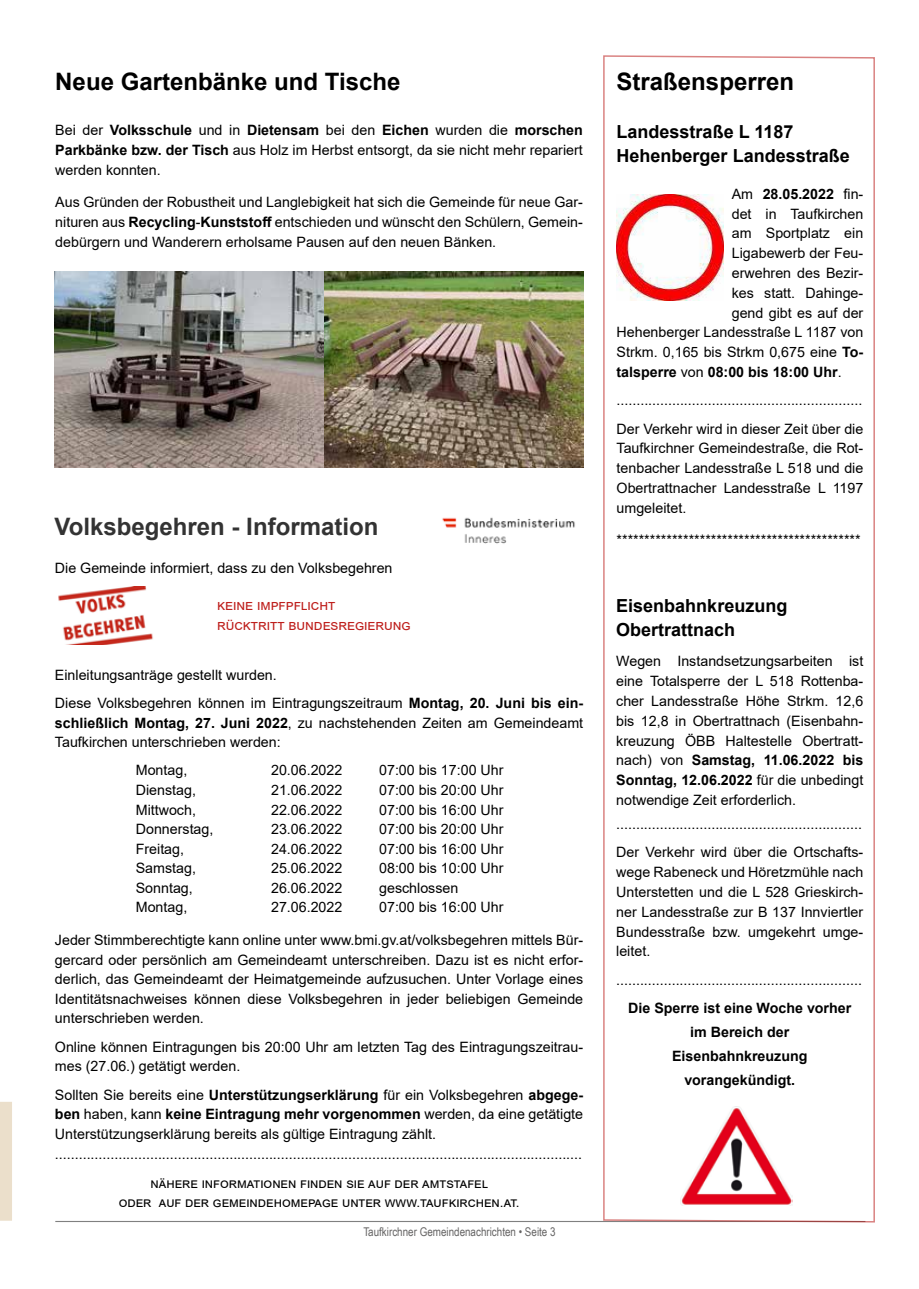
<style>
.page{position:relative;width:919px;height:1289px;background:#fff}
.page>*{position:absolute;margin:0;border:0;box-sizing:border-box;transform-origin:0 0}
.t1{font:700 24px "Arial";color:#000}
.t2{font:700 24px "Arial";color:#333}
.t3{font:700 18px/24px "Arial";color:#000}
.t4{font:14.25px/19.8px "Arial";color:#000;text-align:justify}
.t5{font:700 14.25px/24px "Arial";color:#000;text-align:center}
.t6{font:14.25px/19.8px "Arial";letter-spacing:.065em;color:#be1f1c}
.t7{font:13.5px/19.8px "Arial";color:#000}
.t8{font:12px "Arial Narrow";color:#646363}
.s1{font-weight:700}
.s2{font-weight:400}
</style>
<div class="page">
<hr style="left:55px;top:1220px;width:810px;height:1px;background:#808080">
<svg style="left:602px;top:55px;width:273px;height:1168px"></svg>
<img style="left:55px;top:272px;width:528px;height:195px">
<img style="left:58px;top:586px;width:95px;height:58px">
<img style="left:442px;top:517px;width:133px;height:27px">
<img style="left:617px;top:194px;width:106px;height:107px">
<img style="left:680px;top:1106px;width:112px;height:98px">
<div style="left:0;top:1101px;width:12px;height:119px;background:#ebdfcb"></div>
<h1 class="t1" style="left:55px;top:64px;width:346px">Neue Gartenbänke und Tische</h1>
<p class="t4" style="left:55px;top:120px;width:529px">Bei der <span class="s1">Volksschule</span> und in <span class="s1">Dietensam</span> bei den <span class="s1">Eichen</span> wurden die <span class="s1">morschen Parkbänke bzw. der Tisch</span> aus Holz im Herbst entsorgt, da sie nicht mehr repariert werden konnten.</p>
<p class="t4" style="left:55px;top:192px;width:529px">Aus Gründen der Robustheit und Langlebigkeit hat sich die Gemeinde für neue Gar&shy;nituren aus <span class="s1">Recycling</span>-<span class="s1">Kunststoff</span> entschieden und wünscht den Schülern, Gemein&shy;debürgern und Wanderern erholsame Pausen auf den neuen Bänken.</p>
<h1 class="t2" style="left:55px;top:510px;width:325px">Volksbegehren - Information</h1>
<p class="t4" style="left:55px;top:558px;width:339px">Die Gemeinde informiert, dass zu den Volksbegehren</p>
<p class="t6" style="left:217px;top:595px;width:16px">keine</p>
<p class="t6" style="left:217px;top:595px;width:120px;text-indent:40px">Impfpflicht<br>Rücktritt bundesregier</p>
<p class="t6" style="left:384px;top:615px;width:18px">ung</p>
<p class="t4" style="left:55px;top:660px;width:529px;line-height:28.3px">Einleitungsanträge gestellt wurden.<br>Diese Volksbegehren können im Eintragungszeitraum <span class="s1">Montag, 20. Juni bis ein-</span></p>
<p class="t4" style="left:55px;top:712px;width:529px"><span class="s1">schließlich Montag, 27. Juni 2022</span>, zu nachstehenden Zeiten am Gemeindeamt<br>Taufkirchen unterschrieben werden:</p>
<p class="t4" style="left:136px;top:760px;width:53px">Montag,</p>
<p class="t4" style="left:271px;top:760px;width:73px">20.06.2022</p>
<p class="t4" style="left:379px;top:760px;width:126px">07:00 bis 17:00 Uhr</p>
<p class="t4" style="left:136px;top:780px;width:62px">Dienstag,</p>
<p class="t4" style="left:271px;top:780px;width:73px">21.06.2022</p>
<p class="t4" style="left:379px;top:780px;width:126px">07:00 bis 20:00 Uhr</p>
<p class="t4" style="left:136px;top:799px;width:62px">Mittwoch,</p>
<p class="t4" style="left:271px;top:799px;width:73px">22.06.2022</p>
<p class="t4" style="left:379px;top:799px;width:126px">07:00 bis 16:00 Uhr</p>
<p class="t4" style="left:136px;top:819px;width:79px">Donnerstag,</p>
<p class="t4" style="left:271px;top:819px;width:73px">23.06.2022</p>
<p class="t4" style="left:379px;top:819px;width:126px">07:00 bis 20:00 Uhr</p>
<p class="t4" style="left:136px;top:838px;width:50px">Freitag,</p>
<p class="t4" style="left:271px;top:838px;width:73px">24.06.2022</p>
<p class="t4" style="left:379px;top:838px;width:126px">07:00 bis 16:00 Uhr</p>
<p class="t4" style="left:136px;top:858px;width:62px">Samstag,</p>
<p class="t4" style="left:271px;top:858px;width:73px">25.06.2022</p>
<p class="t4" style="left:379px;top:858px;width:126px">08:00 bis 10:00 Uhr</p>
<p class="t4" style="left:136px;top:877px;width:59px">Sonntag,</p>
<p class="t4" style="left:271px;top:877px;width:73px">26.06.2022</p>
<p class="t4" style="left:379px;top:877px;width:81px">geschlossen</p>
<p class="t4" style="left:136px;top:897px;width:53px">Montag,</p>
<p class="t4" style="left:271px;top:897px;width:73px">27.06.2022</p>
<p class="t4" style="left:379px;top:897px;width:126px">07:00 bis 16:00 Uhr</p>
<p class="t4" style="left:55px;top:930px;width:529px">Jeder Stimmberechtigte kann online unter www.bmi.gv.at/volksbegehren mittels Bür&shy;gercard oder persönlich am Gemeindeamt unterschreiben. Dazu ist es nicht erfor&shy;derlich, das Gemeindeamt der Heimatgemeinde aufzusuchen. Unter Vorlage eines Identitätsnachweises können diese Volksbegehren in jeder beliebigen Gemeinde unterschrieben werden.</p>
<p class="t4" style="left:55px;top:1036px;width:529px">Online können Eintragungen bis 20:00 Uhr am letzten Tag des Eintragungszeitrau&shy;mes (27.06.) getätigt werden.</p>
<p class="t4" style="left:55px;top:1084px;width:529px;text-align:left">Sollten Sie bereits eine <span class="s1">Unterstützungserklärung</span> für ein Volksbegehren <span class="s1">abgege&shy;ben</span> haben, kann <span class="s1">keine Eintragung mehr vorgenommen</span> werden, da eine getätigte Unterstützungserklärung bereits als gültige Eintragung zählt. .....................................................................................................................................</p>
<p class="t7" style="left:151px;top:1172px;width:33px">Nähere</p>
<p class="t7" style="left:202px;top:1172px;width:79px">Informationen</p>
<p class="t7" style="left:119px;top:1172px;width:363px;text-indent:181px">fin den Sie auf der Amtstafel oder auf der Gemeindehomepage</p>
<p class="t7" style="left:342px;top:1192px;width:179px">unter www.taufkirchen .at.</p>
<p class="t8" style="left:363px;top:1222px;width:194px">Taufkirchner Gemeindenachrichten • Seite 3</p>
<h1 class="t1" style="left:616px;top:64px;width:179px">Straßensperren</h1>
<p class="t3" style="left:616px;top:120px;width:235px">Landesstraße L 1187<br>Hehenberger Landesstraße</p>
<p class="t5" style="left:731px;top:182px;width:133px"><span class="s2">Am</span> 28.05.2022 <span class="s2">fin-</span></p>
<p class="t4" style="left:731px;top:203px;width:133px">det in Taufkirchen</p>
<p class="t4" style="left:731px;top:223px;width:133px">am Sportplatz ein</p>
<p class="t4" style="left:731px;top:243px;width:133px">Ligabewerb der Feu-</p>
<p class="t4" style="left:731px;top:263px;width:133px">erwehren des Bezir-</p>
<p class="t4" style="left:731px;top:283px;width:133px">kes statt. Dahinge-</p>
<p class="t4" style="left:731px;top:302px;width:133px">gend gibt es auf der</p>
<p class="t4" style="left:616px;top:322px;width:248px">Hehenberger Landesstraße L 1187 von</p>
<p class="t4" style="left:616px;top:342px;width:248px">Strkm. 0,165 bis Strkm 0,675 eine <span class="s1">To-</span></p>
<p class="t5" style="left:616px;top:360px;width:226px">talsperre <span class="s2">von</span> 08:00 bis 18:00 Uhr<span class="s2">.</span></p>
<p class="t4" style="left:616px;top:386px;width:248px;line-height:28.3px">..............................................................<br>Der Verkehr wird in dieser Zeit über die</p>
<p class="t4" style="left:616px;top:438px;width:248px">Taufkirchner Gemeindestraße, die Rot&shy;tenbacher Landesstraße L 518 und die Obertrattnacher Landesstraße L 1197 umgeleitet.</p>
<p class="t4" style="left:616px;top:530px;width:245px">********************************************</p>
<p class="t3" style="left:616px;top:594px;width:173px">Eisenbahnkreuzung<br>Obertrattnach</p>
<p class="t4" style="left:616px;top:651px;width:248px">Wegen Instandsetzungsarbeiten ist eine Totalsperre der L 518 Rottenba&shy;cher Landesstraße Höhe Strkm. 12,6 bis 12,8 in Obertrattnach (Eisenbahn&shy;kreuzung ÖBB Haltestelle Obertratt&shy;nach) von <span class="s1">Samstag, 11.06.2022 bis Sonntag, 12.06.2022</span> für die unbedingt notwendige Zeit erforderlich.</p>
<p class="t4" style="left:616px;top:809px;width:248px;line-height:28.3px">..............................................................<br>Der Verkehr wird über die Ortschafts-</p>
<p class="t4" style="left:616px;top:862px;width:248px">wege Rabeneck und Höretzmühle nach Unterstetten und die L 528 Grieskirch&shy;ner Landesstraße zur B 137 Innviertler Bundesstraße bzw. umgekehrt umge&shy;leitet.</p>
<p class="t4" style="left:616px;top:969px;width:247px">..............................................................</p>
<p class="t5" style="left:628px;top:996px;width:225px">Die Sperre ist eine Woche vorher im Bereich der<br>Eisenbahnkreuzung vorangekündigt.</p>
</div>
